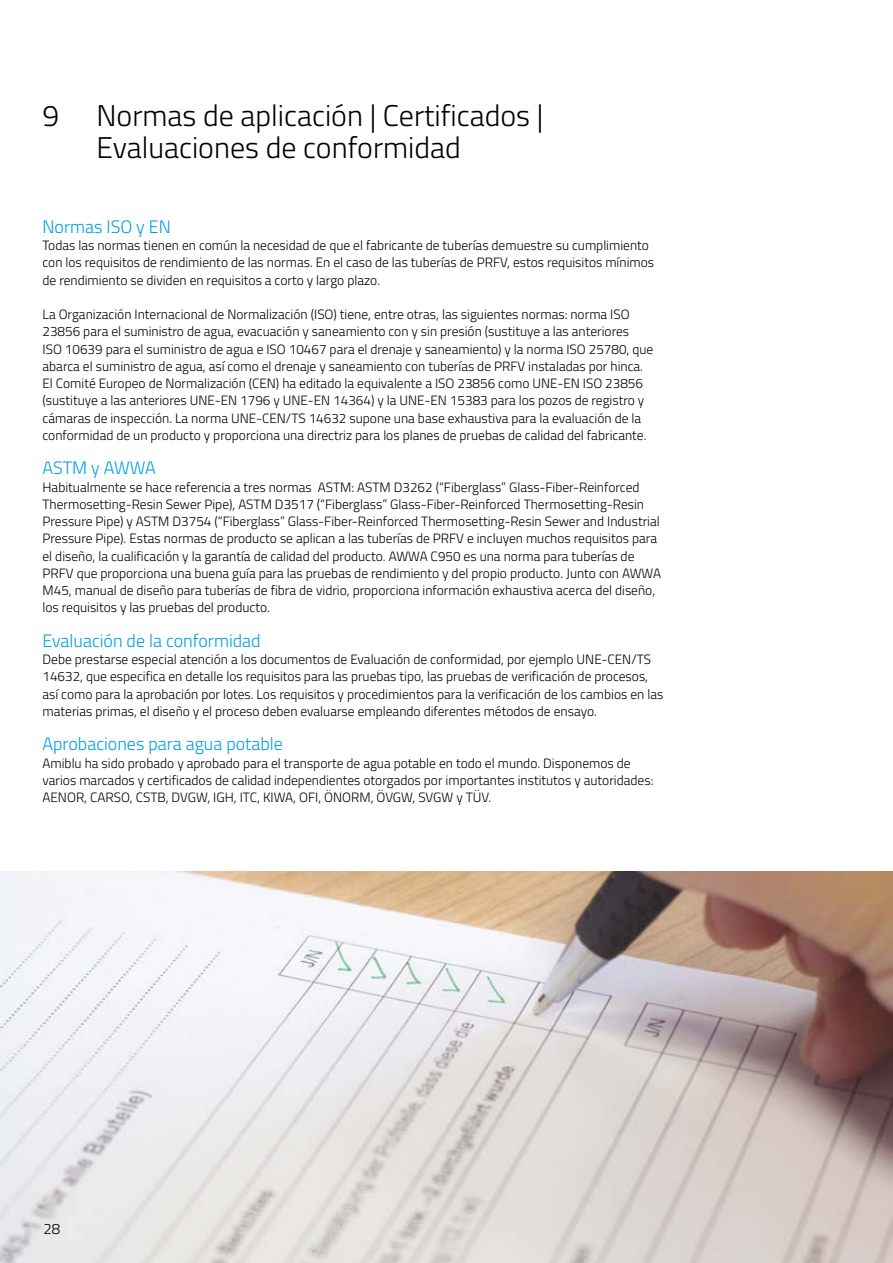
<style>
.page{position:relative;width:893px;height:1263px;background:#fff}
.page>*{position:absolute;margin:0;border:0;box-sizing:border-box;transform-origin:0 0}
.fließtext{font:300 30px "Titillium Web";color:#000}
.fließtext-2{font:300 18px "Titillium Web";color:#009fe3}
.t1{font:300 15px "Titillium Web";color:#000}
.fließtext-3{font:300 13.5px/17.2px "Titillium Web";color:#000}
</style>
<div class="page">
<img style="left:0;top:871px;width:893px;height:392px">
<p class="fließtext" style="left:43px;top:94px;width:502px">9 Normas de aplicación | Certificados |</p>
<p class="fließtext" style="left:97px;top:126px;width:366px">Evaluaciones de conformidad</p>
<p class="fließtext-2" style="left:43px;top:214px;width:130px">Normas ISO y EN</p>
<p class="fließtext-3" style="left:43px;top:236px;width:613px">Todas las normas tienen en común la necesidad de que el fabricante de tuberías demuestre su cumplimiento con los requisitos de rendimiento de las normas. En el caso de las tuberías de PRFV, estos requisitos mínimos de rendimiento se dividen en requisitos a corto y largo plazo.</p>
<p class="fließtext-3" style="left:43px;top:305px;width:589px">La Organización Internacional de Normalización (ISO) tiene, entre otras, las siguientes normas: norma ISO<br>23856 para el suministro de agua, evacuación y saneamiento con y sin presión (sustituye a las anteriores</p>
<p class="fließtext-3" style="left:43px;top:340px;width:612px">ISO 10639 para el suministro de agua e ISO 10467 para el drenaje y saneamiento) y la norma ISO 25780, que abarca el suministro de agua, así como el drenaje y saneamiento con tuberías de PRFV instaladas por hinca.</p>
<p class="fließtext-3" style="left:43px;top:374px;width:605px">El Comité Europeo de Normalización (CEN) ha editado la equivalente a ISO 23856 como UNE-EN ISO 23856 (sustituye a las anteriores UNE-EN 1796 y UNE-EN 14364) y la UNE-EN 15383 para los pozos de registro y cámaras de inspección. La norma UNE-CEN/TS 14632 supone una base exhaustiva para la evaluación de la conformidad de un producto y proporciona una directriz para los planes de pruebas de calidad del fabricante.</p>
<p class="fließtext-2" style="left:43px;top:455px;width:115px">ASTM y AWWA</p>
<p class="fließtext-3" style="left:43px;top:478px;width:620px">Habitualmente se hace referencia a tres normas ASTM: ASTM D3262 (“Fiberglass” Glass-Fiber-Reinforced Thermosetting-Resin Sewer Pipe), ASTM D3517 (“Fiberglass” Glass-Fiber-Reinforced Thermosetting-Resin Pressure Pipe) y ASTM D3754 (“Fiberglass” Glass-Fiber-Reinforced Thermosetting-Resin Sewer and Industrial Pressure Pipe). Estas normas de producto se aplican a las tuberías de PRFV e incluyen muchos requisitos para el diseño, la cualificación y la garantía de calidad del producto. AWWA C950 es una norma para tuberías de PRFV que proporciona una buena guía para las pruebas de rendimiento y del propio producto. Junto con AWWA M45, manual de diseño para tuberías de fibra de vidrio, proporciona información exhaustiva acerca del diseño, los requisitos y las pruebas del producto.</p>
<p class="fließtext-2" style="left:43px;top:628px;width:220px">Evaluación de la conformidad</p>
<p class="fließtext-3" style="left:43px;top:650px;width:622px">Debe prestarse especial atención a los documentos de Evaluación de conformidad, por ejemplo UNE-CEN/TS 14632, que especifica en detalle los requisitos para las pruebas tipo, las pruebas de verificación de procesos, así como para la aprobación por lotes. Los requisitos y procedimientos para la verificación de los cambios en las materias primas, el diseño y el proceso deben evaluarse empleando diferentes métodos de ensayo.</p>
<p class="fließtext-2" style="left:43px;top:731px;width:242px">Aprobaciones para agua potable</p>
<p class="fließtext-3" style="left:43px;top:754px;width:612px">Amiblu ha sido probado y aprobado para el transporte de agua potable en todo el mundo. Disponemos de varios marcados y certificados de calidad independientes otorgados por importantes institutos y autoridades:<br>AENOR, CARSO, CSTB, DVGW, IGH, ITC, KIWA, OFI, ÖNORM, ÖVGW, SVGW y TÜV.</p>
<p class="t1" style="left:44px;top:1217px;width:18px">28</p>
</div>
